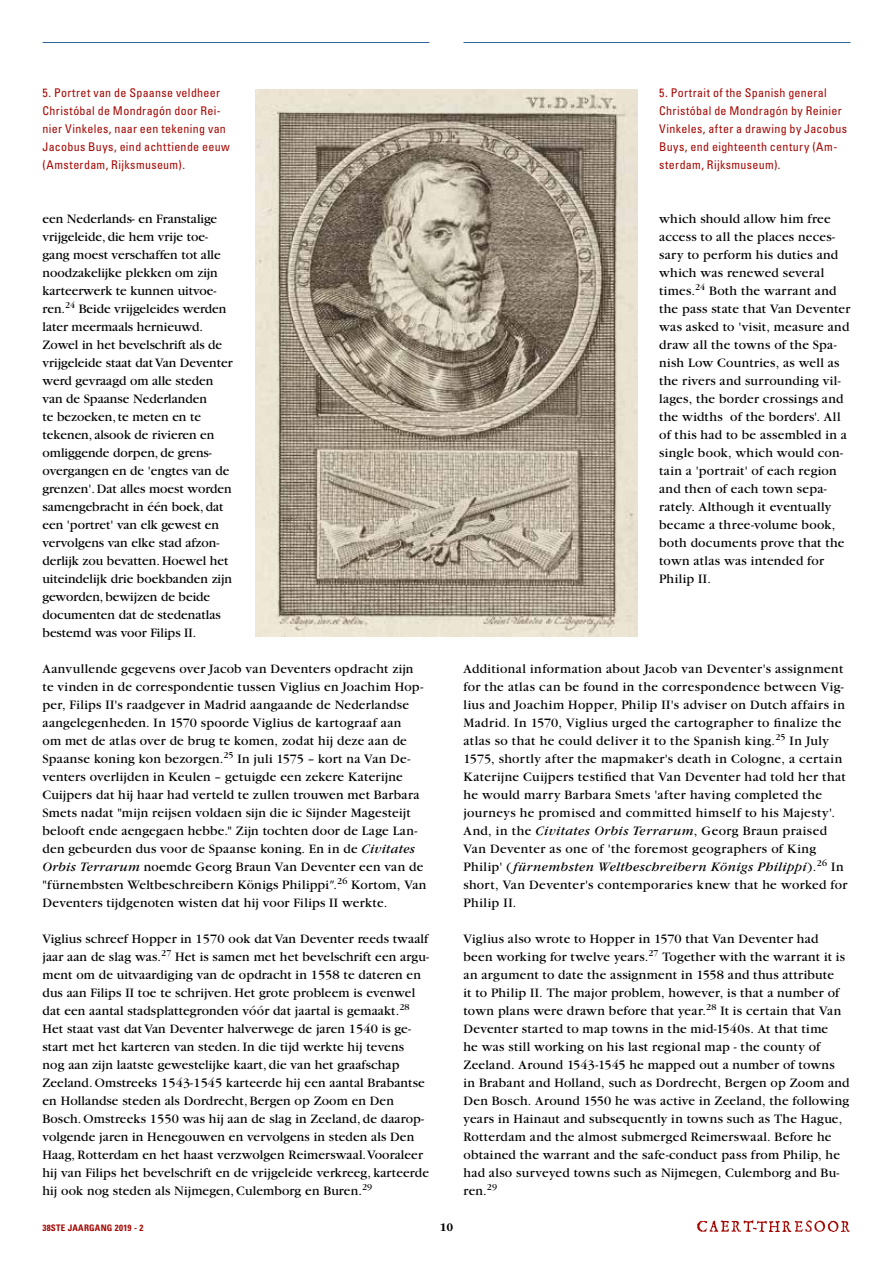
<style>
.page{position:relative;width:893px;height:1263px;background:#fff}
.page>*{position:absolute;margin:0;border:0;box-sizing:border-box;transform-origin:0 0}
.t1{font:13.5px/18px "Garamond";letter-spacing:.01em;color:#000}
.t2{font:13.5px/18px "Garamond";letter-spacing:.03em;color:#000}
.t3{font:condensed 12px/18px "Univers";letter-spacing:.03em;color:#a40600}
.t4{font:700 12px "Garamond";color:#000}
.t5{font:700 condensed 9px "Univers";letter-spacing:.025em;color:#a40600}
.s1{font-style:italic}
</style>
<div class="page">
<hr style="left:43px;top:42px;width:386px;height:1px;background:#2f6399">
<hr style="left:463px;top:42px;width:387px;height:1px;background:#2f6399">
<img style="left:697px;top:1220px;width:153px;height:12px">
<img style="left:255px;top:89px;width:383px;height:548px">
<p class="t3" style="left:43px;top:83px;width:189px">5. Portret van de Spaanse veldheer Christóbal de Mondragón door Rei&shy;nier Vinkeles, naar een tekening van Jacobus Buys, eind achttiende eeuw (Amsterdam, Rijksmuseum).</p>
<p class="t3" style="left:659px;top:83px;width:190px">5. Portrait of the Spanish general Christóbal de Mondragón by Reinier Vinkeles, after a drawing by Jacobus Buys, end eighteenth century (Am&shy;sterdam, Rijksmuseum).</p>
<p class="t1" style="left:43px;top:209px;width:192px">een Nederlands- en Franstalige vrijgeleide, die hem vrije toe&shy;gang moest verschaffen tot alle noodzakelijke plekken om zijn karteerwerk te kunnen uitvoe&shy;ren.<sup>24</sup> Beide vrijgeleides werden later meermaals hernieuwd.<br>Zowel in het bevelschrift als de vrijgeleide staat dat Van Deventer werd gevraagd om alle steden van de Spaanse Nederlanden<br>te bezoeken, te meten en te tekenen, alsook de rivieren en omliggende dorpen, de grens&shy;overgangen en de 'engtes van de grenzen'. Dat alles moest worden samengebracht in één boek, dat een 'portret' van elk gewest en vervolgens van elke stad afzon&shy;derlijk zou bevatten. Hoewel het uiteindelijk drie boekbanden zijn geworden, bewijzen de beide documenten dat de stedenatlas bestemd was voor Filips II.</p>
<p class="t1" style="left:43px;top:659px;width:385px">Aanvullende gegevens over Jacob van Deventers opdracht zijn te vinden in de correspondentie tussen Viglius en Joachim Hop&shy;per, Filips II's raadgever in Madrid aangaande de Nederlandse aangelegenheden. In 1570 spoorde Viglius de kartograaf aan<br>om met de atlas over de brug te komen, zodat hij deze aan de Spaanse koning kon bezorgen.<sup>25</sup> In juli 1575 – kort na Van De&shy;venters overlijden in Keulen – getuigde een zekere Katerijne Cuijpers dat hij haar had verteld te zullen trouwen met Barbara Smets nadat "mijn reijsen voldaen sijn die ic Sijnder Magesteijt belooft ende aengegaen hebbe." Zijn tochten door de Lage Lan&shy;den gebeurden dus voor de Spaanse koning. En in de <span class="s1">Civitates Orbis Terrarum</span> noemde Georg Braun Van Deventer een van de "fürnembsten Weltbeschreibern Königs Philippi<span class="s1">"</span>.<sup>26</sup> Kortom, Van Deventers tijdgenoten wisten dat hij voor Filips II werkte.</p>
<p class="t1" style="left:43px;top:929px;width:388px">Viglius schreef Hopper in 1570 ook dat Van Deventer reeds twaalf jaar aan de slag was.<sup>27</sup> Het is samen met het bevelschrift een argu&shy;ment om de uitvaardiging van de opdracht in 1558 te dateren en dus aan Filips II toe te schrijven. Het grote probleem is evenwel dat een aantal stadsplattegronden vóór dat jaartal is gemaakt.<sup>28<br></sup>Het staat vast dat Van Deventer halverwege de jaren 1540 is ge&shy;start met het karteren van steden. In die tijd werkte hij tevens nog aan zijn laatste gewestelijke kaart, die van het graafschap Zeeland. Omstreeks 1543-1545 karteerde hij een aantal Brabantse en Hollandse steden als Dordrecht, Bergen op Zoom en Den Bosch. Omstreeks 1550 was hij aan de slag in Zeeland, de daarop&shy;volgende jaren in Henegouwen en vervolgens in steden als Den Haag, Rotterdam en het haast verzwolgen Reimerswaal. Vooraleer hij van Filips het bevelschrift en de vrijgeleide verkreeg, karteerde hij ook nog steden als Nijmegen, Culemborg en Buren.<sup>29</sup></p>
<p class="t5" style="left:43px;top:1222px;width:102px">38STE JAARGANG 2019 - 2</p>
<p class="t4" style="left:440px;top:1220px;width:15px">10</p>
<p class="t1" style="left:659px;top:209px;width:193px">which should allow him free access to all the places neces&shy;sary to perform his duties and which was renewed several times.<sup>24</sup> Both the warrant and the pass state that Van Deventer was asked to 'visit, measure and draw all the towns of the Spa&shy;nish Low Countries, as well as the rivers and surrounding vil&shy;lages, the border crossings and the widths of the borders'. All of this had to be assembled in a single book, which would con&shy;tain a 'portrait' of each region and then of each town sepa&shy;rately. Although it eventually became a three-volume book, both documents prove that the town atlas was intended for<br>Philip II.</p>
<p class="t2" style="left:463px;top:659px;width:385px">Additional information about Jacob van Deventer's assignment for the atlas can be found in the correspondence between Vig&shy;lius and Joachim Hopper, Philip II's adviser on Dutch affairs in Madrid. In 1570, Viglius urged the cartographer to finalize the atlas so that he could deliver it to the Spanish king.<sup>25</sup> In July 1575, shortly after the mapmaker's death in Cologne, a certain Katerijne Cuijpers testified that Van Deventer had told her that he would marry Barbara Smets 'after having completed the journeys he promised and committed himself to his Majesty'.<br>And, in the <span class="s1">Civitates Orbis Terrarum</span>, Georg Braun praised Van Deventer as one of 'the foremost geographers of King Philip' (<span class="s1">fürnembsten Weltbeschreibern Königs Philippi</span>).<sup>26</sup> In short, Van Deventer's contemporaries knew that he worked for Philip II.</p>
<p class="t1" style="left:463px;top:929px;width:388px">Viglius also wrote to Hopper in 1570 that Van Deventer had been working for twelve years.<sup>27</sup> Together with the warrant it is an argument to date the assignment in 1558 and thus attribute<br>it to Philip II. The major problem, however, is that a number of town plans were drawn before that year.<sup>28</sup> It is certain that Van Deventer started to map towns in the mid-1540s. At that time<br>he was still working on his last regional map - the county of Zeeland. Around 1543-1545 he mapped out a number of towns in Brabant and Holland, such as Dordrecht, Bergen op Zoom and Den Bosch. Around 1550 he was active in Zeeland, the following years in Hainaut and subsequently in towns such as The Hague, Rotterdam and the almost submerged Reimerswaal. Before he obtained the warrant and the safe-conduct pass from Philip, he had also surveyed towns such as Nijmegen, Culemborg and Bu&shy;ren.<sup>29</sup></p>
</div>
